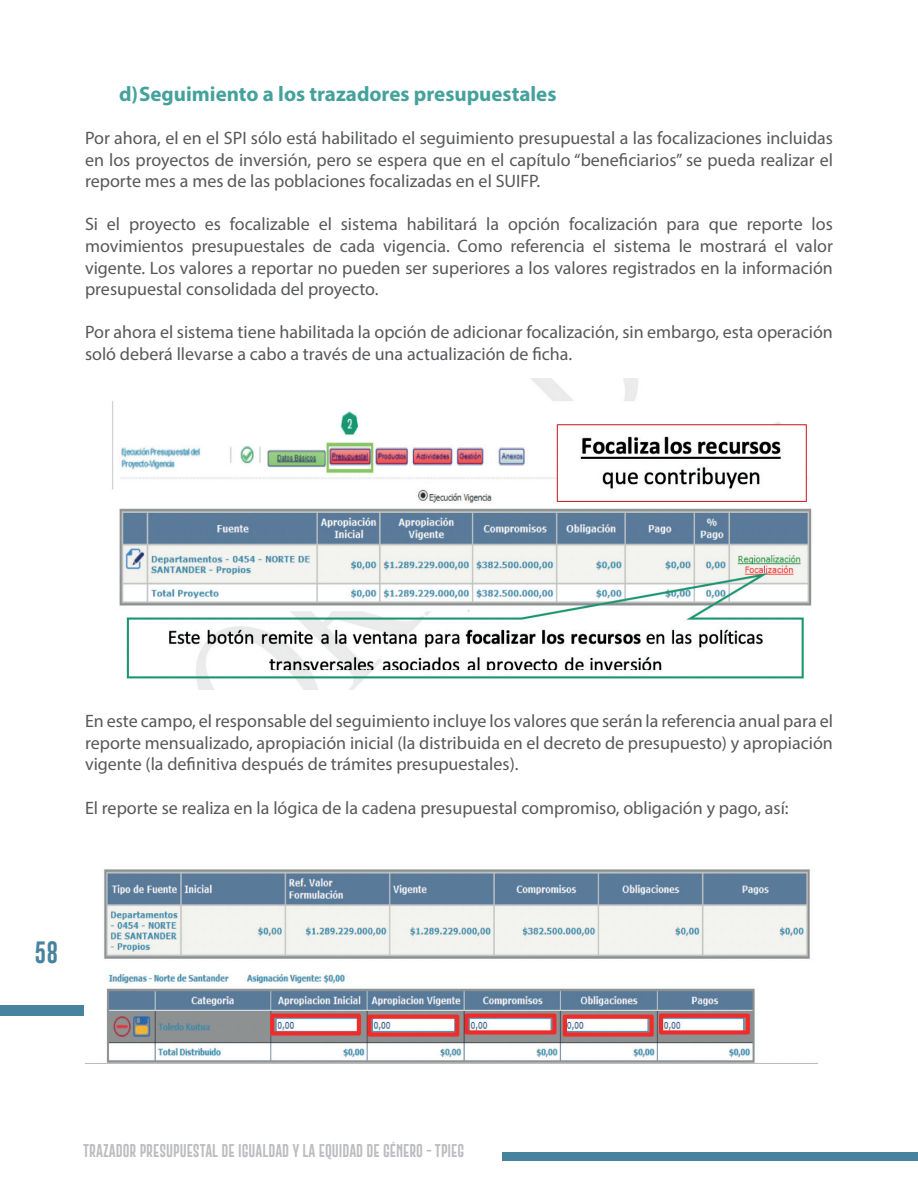
<style>
.page{position:relative;width:918px;height:1188px;background:#fff}
.page>*{position:absolute;margin:0;border:0;box-sizing:border-box;transform-origin:0 0}
.t1{font:22.5px "Gobold Extra 2";color:#47839e}
.t2{font:700 21px "Myriad Pro";color:#44a19b}
.t3{font:18px/21.6px "Myriad Pro";color:#57585a;text-align:justify}
.t4{font:13.5px "Gobold Extra 2";color:#bcbdc0}
</style>
<div class="page">
<div style="left:502px;top:1152px;width:416px;height:9px;background:#47839e"></div>
<div style="left:0;top:1005px;width:83px;height:11px;background:#47839e"></div>
<img style="left:104px;top:869px;width:707px;height:194px">
<img style="left:112px;top:378px;width:700px;height:311px">
<p class="t2" style="left:119px;top:80px;width:439px">d)Seguimiento a los trazadores presupuestales</p>
<p class="t3" style="left:85px;top:127px;width:749px">Por ahora, el en el SPI sólo está habilitado el seguimiento presupuestal a las focalizaciones incluidas en los proyectos de inversión, pero se espera que en el capítulo “beneficiarios” se pueda realizar el reporte mes a mes de las poblaciones focalizadas en el SUIFP.</p>
<p class="t3" style="left:85px;top:213px;width:749px">Si el proyecto es focalizable el sistema habilitará la opción focalización para que reporte los movimientos presupuestales de cada vigencia. Como referencia el sistema le mostrará el valor vigente. Los valores a reportar no pueden ser superiores a los valores registrados en la información presupuestal consolidada del proyecto.</p>
<p class="t3" style="left:85px;top:321px;width:749px">Por ahora el sistema tiene habilitada la opción de adicionar focalización, sin embargo, esta operación soló deberá llevarse a cabo a través de una actualización de ficha.</p>
<p class="t3" style="left:85px;top:710px;width:749px">En este campo, el responsable del seguimiento incluye los valores que serán la referencia anual para el reporte mensualizado, apropiación inicial (la distribuida en el decreto de presupuesto) y apropiación vigente (la definitiva después de trámites presupuestales).</p>
<p class="t3" style="left:85px;top:796px;width:705px">El reporte se realiza en la lógica de la cadena presupuestal compromiso, obligación y pago, así:</p>
<p class="t1" style="left:35px;top:938px;width:25px">58</p>
<p class="t4" style="left:83px;top:1142px;width:383px">TRAZADOR PRESUPUESTAL DE IGUALDAD Y LA EQUIDAD DE GÉNERO - TPIEG</p>
</div>
